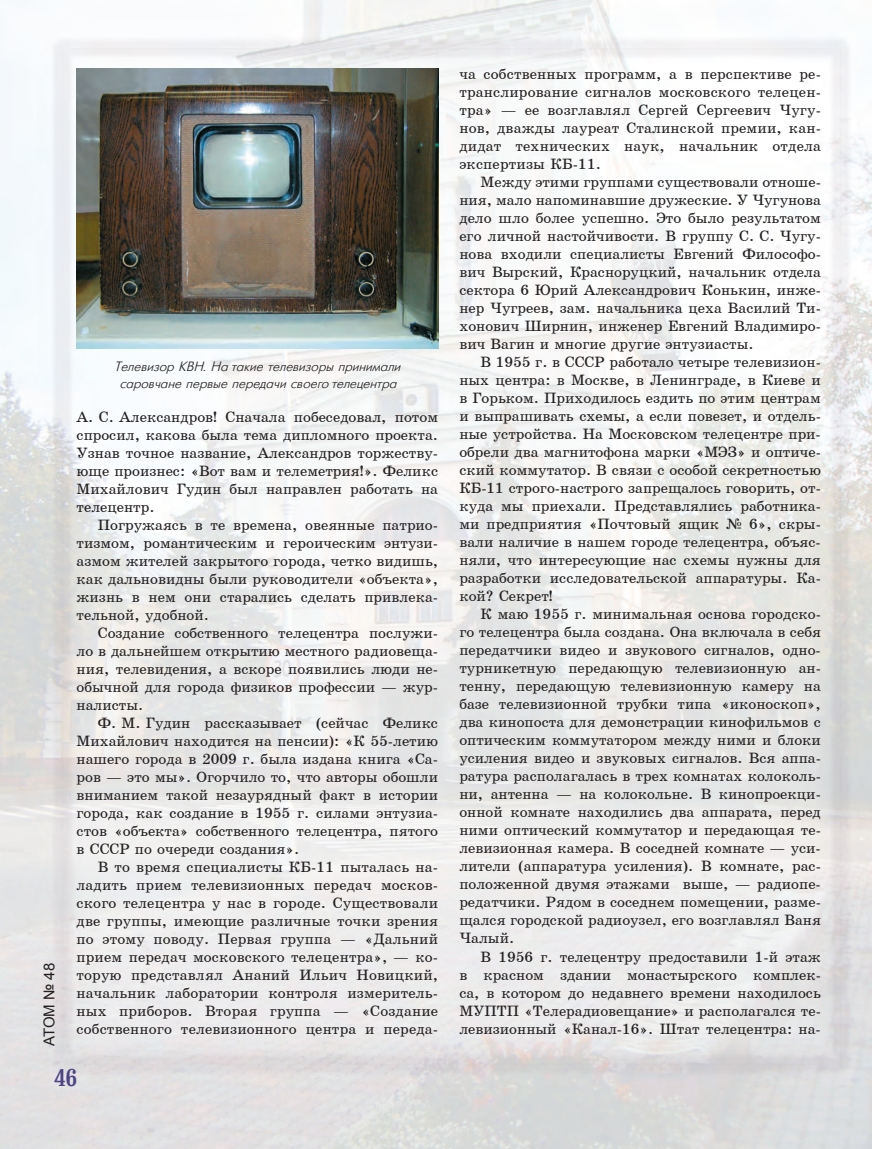
<style>
.page{position:relative;width:872px;height:1149px;background:#fff}
.page>*{position:absolute;margin:0;border:0;box-sizing:border-box;transform-origin:0 0}
.t1{font:24px "Bruskovaya Plain";color:#4d4484}
.t2{font:15px/18px "School";color:#231f20;text-align:justify}
.t3{font:15px "Arial";letter-spacing:-.02em;color:#231f20}
.t4{font:italic 13.5px/16.2px "Futuris";letter-spacing:-.01em;color:#231f20;text-align:center}
</style>
<div class="page">
<img style="left:0;top:0;width:872px;height:1148px">
<img style="left:76px;top:69px;width:362px;height:279px">
<p class="t3" style="left:39px;top:1045px;width:84px;rotate:-90deg">АТОМ № 48</p>
<p class="t4" style="left:114px;top:359px;width:288px">Телевизор КВН. На такие телевизоры принимали саровчане первые передачи своего телецентра</p>
<p class="t2" style="left:77px;top:407px;width:363px">А. С. Александров! Сначала побеседовал, потом спросил, какова была тема дипломного проекта.<br>Узнав точное название, Александров торжеству&shy;юще произнес: «Вот вам и телеметрия!». Феликс Михайлович Гудин был направлен работать на телецентр.</p>
<p class="t2" style="left:77px;top:515px;width:363px;text-indent:21px">Погружаясь в те времена, овеянные патрио&shy;тизмом, романтическим и героическим энтузи&shy;азмом жителей закрытого города, четко видишь, как дальновидны были руководители «объекта», жизнь в нем они старались сделать привлека&shy;тельной, удобной.</p>
<p class="t2" style="left:77px;top:623px;width:363px;text-indent:21px">Создание собственного телецентра послужи&shy;ло в дальнейшем открытию местного радиовеща&shy;ния, телевидения, а вскоре появились люди не&shy;обычной для города физиков профессии — жур&shy;налисты.</p>
<p class="t2" style="left:77px;top:713px;width:363px;text-indent:21px">Ф. М. Гудин рассказывает (сейчас Феликс Михайлович находится на пенсии): «К 55-летию нашего города в 2009 г. была издана книга «Са&shy;ров — это мы». Огорчило то, что авторы обошли вниманием такой незаурядный факт в истории города, как создание в 1955 г. силами энтузиа&shy;стов «объекта» собственного телецентра, пятого в СССР по очереди создания».</p>
<p class="t2" style="left:77px;top:857px;width:363px;text-indent:21px">В то время специалисты КБ-11 пыталась на&shy;ладить прием телевизионных передач москов&shy;ского телецентра у нас в городе. Существовали две группы, имеющие различные точки зрения по этому поводу. Первая группа — «Дальний прием передач московского телецентра», — ко&shy;торую представлял Ананий Ильич Новицкий, начальник лаборатории контроля измеритель&shy;ных приборов. Вторая группа — «Создание собственного телевизионного центра и переда-</p>
<h1 class="t1" style="left:54px;top:1064px;width:24px">46</h1>
<p class="t2" style="left:459px;top:65px;width:363px">ча собственных программ, а в перспективе ре&shy;транслирование сигналов московского телецен&shy;тра» — ее возглавлял Сергей Сергеевич Чугу&shy;нов, дважды лауреат Сталинской премии, кан&shy;дидат технических наук, начальник отдела экспертизы КБ-11.</p>
<p class="t2" style="left:459px;top:173px;width:363px;text-indent:21px">Между этими группами существовали отноше&shy;ния, мало напоминавшие дружеские. У Чугунова дело шло более успешно. Это было результатом его личной настойчивости. В группу С. С. Чугу&shy;нова входили специалисты Евгений Философо&shy;вич Вырский, Красноруцкий, начальник отдела сектора 6 Юрий Александрович Конькин, инже&shy;нер Чугреев, зам. начальника цеха Василий Ти&shy;хонович Ширнин, инженер Евгений Владимиро&shy;вич Вагин и многие другие энтузиасты.</p>
<p class="t2" style="left:459px;top:353px;width:363px;text-indent:21px">В 1955 г. в СССР работало четыре телевизион&shy;ных центра: в Москве, в Ленинграде, в Киеве и в Горьком. Приходилось ездить по этим центрам и выпрашивать схемы, а если повезет, и отдель&shy;ные устройства. На Московском телецентре при&shy;обрели два магнитофона марки «МЭЗ» и оптиче&shy;ский коммутатор. В связи с особой секретностью КБ-11 строго-настрого запрещалось говорить, от&shy;куда мы приехали. Представлялись работника&shy;ми предприятия «Почтовый ящик ¹ 6», скры&shy;вали наличие в нашем городе телецентра, объяс&shy;няли, что интересующие нас схемы нужны для разработки исследовательской аппаратуры. Ка&shy;кой? Секрет!</p>
<p class="t2" style="left:459px;top:605px;width:363px;text-indent:21px">К маю 1955 г. минимальная основа городско&shy;го телецентра была создана. Она включала в себя передатчики видео и звукового сигналов, одно&shy;турникетную передающую телевизионную ан&shy;тенну, передающую телевизионную камеру на базе телевизионной трубки типа «иконоскоп», два кинопоста для демонстрации кинофильмов с оптическим коммутатором между ними и блоки усиления видео и звуковых сигналов. Вся аппа&shy;ратура располагалась в трех комнатах колоколь&shy;ни, антенна — на колокольне. В кинопроекци&shy;онной комнате находились два аппарата, перед ними оптический коммутатор и передающая те&shy;левизионная камера. В соседней комнате — уси&shy;лители (аппаратура усиления). В комнате, рас&shy;положенной двумя этажами выше, — радиопе&shy;редатчики. Рядом в соседнем помещении, разме&shy;щался городской радиоузел, его возглавлял Ваня Чалый.</p>
<p class="t2" style="left:459px;top:947px;width:363px;text-indent:21px">В 1956 г. телецентру предоставили 1-й этаж в красном здании монастырского комплек&shy;са, в котором до недавнего времени находилось МУПТП «Телерадиовещание» и располагался те&shy;левизионный «Канал-16». Штат телецентра: на-</p>
</div>
